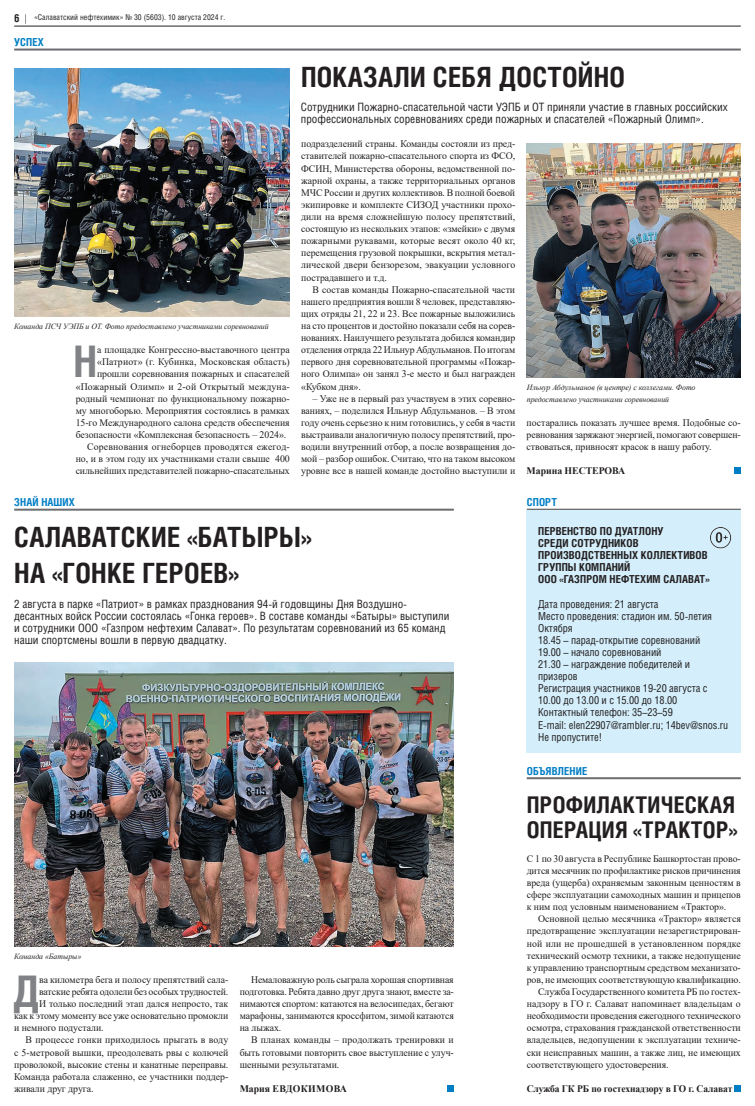
<style>
.page{position:relative;width:755px;height:1106px;background:#fff}
.page>*{position:absolute;margin:0;border:0;box-sizing:border-box;transform-origin:0 0}
.t1{font:700 43.5px "Helios Cond";color:#808285}
.t2{font:700 27.9px/36.3px "Helios Cond";letter-spacing:.01em;color:#231f20}
.t3{font:700 23px/24.2px "Helios Cond";letter-spacing:.01em;color:#231f20}
.t4{font:11.5px/12.1px "Helios Cond";color:#231f20}
.t5{font:11px/12.1px "Helios Cond";letter-spacing:-.005em;color:#231f20}
.t6{font:700 11px/12.1px "Helios Cond";letter-spacing:.01em;color:#231f20}
.t7{font:700 11px "Helios Cond";letter-spacing:.01em;color:#007ec5}
.t8{font:10px/12.1px "Times New Roman";letter-spacing:-.005em;color:#231f20;text-align:justify}
.t9{font:10px "Times New Roman";letter-spacing:.015em;color:#231f20}
.t10{font:700 10px "Times New Roman";letter-spacing:-.005em;color:#231f20;scale:.95 1}
.t11{font:700 10px "Times New Roman";letter-spacing:.03em;color:#231f20}
.t12{font:700 10px "Times New Roman";letter-spacing:-.005em;color:#231f20}
.t13{font:italic 8px/12.1px "Times New Roman";letter-spacing:-.005em;color:#231f20}
.t14{font:8px "Helios Cond";color:#231f20}
</style>
<div class="page">
<hr style="left:14px;top:26px;width:726px;height:1px;background:#231f20">
<hr style="left:14px;top:49px;width:726px;height:2px;background:#6c6d70">
<hr style="left:14px;top:508px;width:439px;height:2px;background:#6c6d70">
<hr style="left:526px;top:508px;width:214px;height:2px;background:#6c6d70">
<hr style="left:526px;top:777px;width:214px;height:2px;background:#6c6d70">
<div style="left:526px;top:511px;width:214px;height:242px;background:#d4effb"></div>
<img style="left:14px;top:68px;width:275px;height:249px">
<img style="left:526px;top:143px;width:214px;height:234px">
<img style="left:14px;top:662px;width:439px;height:284px">
<img style="left:710px;top:527px;width:20px;height:21px">
<div style="left:733px;top:467px;width:7px;height:7px;background:#007ec5"></div>
<div style="left:446px;top:1085px;width:7px;height:6px;background:#007ec5"></div>
<div style="left:733px;top:1085px;width:7px;height:6px;background:#007ec5"></div>
<p class="t6" style="left:14px;top:12px;width:7px">6</p>
<p class="t14" style="left:34px;top:12px;width:193px">«Салаватский нефтехимик» № 30 (5603). 10 августа 2024 г.</p>
<p class="t7" style="left:14px;top:35px;width:31px">УСПЕХ</p>
<p class="t13" style="left:14px;top:320px;width:256px">Команда ПСЧ УЭПБ и ОТ. Фото предоставлено участниками соревнований</p>
<h1 class="t1" style="left:73px;top:332px;width:25px">Н</h1>
<p class="t8" style="left:97px;top:343px;width:194px">а площадке Конгрессно-выставочного центра</p>
<p class="t8" style="left:97px;top:355px;width:194px">«Патриот» (г. Кубинка, Московская область)</p>
<p class="t8" style="left:97px;top:368px;width:194px">прошли соревнования пожарных и спасателей</p>
<p class="t9" style="left:76px;top:379px;width:215px">«Пожарный Олимп» и 2-ой Открытый междуна-</p>
<p class="t8" style="left:76px;top:392px;width:215px">родный чемпионат по функциональному пожарно-</p>
<p class="t8" style="left:76px;top:404px;width:215px">му многоборью. Мероприятия состоялись в рамках</p>
<p class="t8" style="left:76px;top:416px;width:215px">15-го Международного салона средств обеспечения</p>
<p class="t8" style="left:76px;top:428px;width:212px">безопасности «Комплексная безопасность – 2024».</p>
<p class="t9" style="left:87px;top:440px;width:204px">Соревнования огнеборцев проводятся ежегод-</p>
<p class="t8" style="left:76px;top:452px;width:215px">но, и в этом году их участниками стали свыше 400</p>
<p class="t8" style="left:76px;top:464px;width:215px">сильнейших представителей пожарно-спасательных</p>
<h2 class="t2" style="left:301px;top:58px;width:325px">ПОКАЗАЛИ СЕБЯ ДОСТОЙНО</h2>
<p class="t4" style="left:300px;top:101px;width:428px">Сотрудники Пожарно-спасательной части УЭПБ и ОТ приняли участие в главных российских профессиональных соревнованиях среди пожарных и спасателей «Пожарный Олимп».</p>
<p class="t8" style="left:301px;top:138px;width:215px">подразделений страны. Команды состояли из пред&shy;ставителей пожарно-спасательного спорта из ФСО, ФСИН, Министерства обороны, ведомственной по&shy;жарной охраны, а также территориальных органов МЧС России и других коллективов. В полной боевой экипировке и комплекте СИЗОД участники прохо&shy;дили на время сложнейшую полосу препятствий, состоящую из нескольких этапов: «змейки» с двумя пожарными рукавами, которые весят около 40 кг, перемещения грузовой покрышки, вскрытия метал&shy;лической двери бензорезом, эвакуации условного пострадавшего и т.д.</p>
<p class="t8" style="left:301px;top:283px;width:215px;text-indent:11px">В состав команды Пожарно-спасательной части нашего предприятия вошли 8 человек, представляю&shy;щих отряды 21, 22 и 23. Все пожарные выложились на сто процентов и достойно показали себя на сорев&shy;нованиях. Наилучшего результата добился командир отделения отряда 22 Ильнур Абдульманов. По итогам первого дня соревновательной программы «Пожар&shy;ного Олимпа» он занял 3-е место и был награжден «Кубком дня».</p>
<p class="t8" style="left:301px;top:392px;width:215px;text-indent:11px">– Уже не в первый раз участвуем в этих соревно&shy;ваниях, – поделился Ильнур Абдульманов. – В этом году очень серьезно к ним готовились, у себя в части выстраивали аналогичную полосу препятствий, про&shy;водили внутренний отбор, а после возвращения до&shy;мой – разбор ошибок. Считаю, что на таком высоком уровне все в нашей команде достойно выступили и</p>
<p class="t13" style="left:526px;top:380px;width:170px">Ильнур Абдульманов (в центре) с коллегами. Фото предоставлено участниками соревнований</p>
<p class="t8" style="left:526px;top:416px;width:215px">постарались показать лучшее время. Подобные со&shy;ревнования заряжают энергией, помогают совершен&shy;ствоваться, привносят красок в нашу работу.</p>
<p class="t12" style="left:526px;top:464px;width:100px">Марина НЕСТЕРОВА</p>
<p class="t7" style="left:14px;top:495px;width:62px">ЗНАЙ НАШИХ</p>
<p class="t7" style="left:526px;top:495px;width:32px">СПОРТ</p>
<h2 class="t2" style="left:14px;top:518px;width:298px">САЛАВАТСКИЕ «БАТЫРЫ»<br>НА «ГОНКЕ ГЕРОЕВ»</h2>
<p class="t4" style="left:14px;top:597px;width:436px">2 августа в парке «Патриот» в рамках празднования 94-й годовщины Дня Воздушно&shy;десантных войск России состоялась «Гонка героев». В составе команды «Батыры» выступили и сотрудники ООО «Газпром нефтехим Салават». По результатам соревнований из 65 команд наши спортсмены вошли в первую двадцатку.</p>
<p class="t13" style="left:14px;top:949px;width:69px">Команда «Батыры»</p>
<h1 class="t1" style="left:13px;top:962px;width:28px">Д</h1>
<p class="t8" style="left:39px;top:973px;width:190px">ва километра бега и полосу препятствий сала-</p>
<p class="t8" style="left:39px;top:985px;width:190px">ватские ребята одолели без особых трудностей.</p>
<p class="t8" style="left:39px;top:997px;width:190px">И только последний этап дался непросто, так</p>
<p class="t8" style="left:14px;top:1009px;width:215px">как к этому моменту все уже основательно промокли</p>
<p class="t8" style="left:14px;top:1021px;width:91px">и немного подустали.</p>
<p class="t8" style="left:26px;top:1033px;width:204px">В процессе гонки приходилось прыгать в воду</p>
<p class="t8" style="left:14px;top:1045px;width:215px">с 5-метровой вышки, преодолевать рвы с колючей</p>
<p class="t8" style="left:14px;top:1057px;width:215px">проволокой, высокие стены и канатные переправы.</p>
<p class="t8" style="left:14px;top:1070px;width:215px">Команда работала слаженно, ее участники поддер-</p>
<p class="t8" style="left:14px;top:1082px;width:81px">живали друг друга.</p>
<p class="t8" style="left:239px;top:973px;width:215px;text-indent:11px">Немаловажную роль сыграла хорошая спортивная подготовка. Ребята давно друг друга знают, вместе за&shy;нимаются спортом: катаются на велосипедах, бегают марафоны, занимаются кроссфитом, зимой катаются на лыжах.</p>
<p class="t8" style="left:239px;top:1033px;width:215px;text-indent:11px">В планах команды – продолжать тренировки и быть готовыми повторить свое выступление с улуч&shy;шенными результатами.</p>
<p class="t11" style="left:239px;top:1081px;width:109px">Мария ЕВДОКИМОВА</p>
<p class="t6" style="left:538px;top:525px;width:173px">ПЕРВЕНСТВО ПО ДУАТЛОНУ<br>СРЕДИ СОТРУДНИКОВ<br>ПРОИЗВОДСТВЕННЫХ КОЛЛЕКТИВОВ<br>ГРУППЫ КОМПАНИЙ<br>ООО «ГАЗПРОМ НЕФТЕХИМ САЛАВАТ»</p>
<p class="t5" style="left:537px;top:597px;width:191px">Дата проведения: 21 августа<br>Место проведения: стадион им. 50-летия<br>Октября<br>18.45 – парад-открытие соревнований<br>19.00 – начало соревнований<br>21.30 – награждение победителей и призеров<br>Регистрация участников 19-20 августа с<br>10.00 до 13.00 и с 15.00 до 18.00<br>Контактный телефон: 35–23–59<br>E-mail: elen22907@rambler.ru; 14bev@snos.ru<br>Не пропустите!</p>
<p class="t7" style="left:526px;top:763px;width:62px">ОБЪЯВЛЕНИЕ</p>
<h3 class="t3" style="left:526px;top:793px;width:212px">ПРОФИЛАКТИЧЕСКАЯ<br>ОПЕРАЦИЯ «ТРАКТОР»</h3>
<p class="t8" style="left:526px;top:852px;width:215px">С 1 по 30 августа в Республике Башкортостан прово&shy;дится месячник по профилактике рисков причинения вреда (ущерба) охраняемым законным ценностям в сфере эксплуатации самоходных машин и прицепов к ним под условным наименованием «Трактор».</p>
<p class="t8" style="left:537px;top:912px;width:204px">Основной целью месячника «Трактор» является</p>
<p class="t8" style="left:526px;top:924px;width:215px">предотвращение эксплуатации незарегистрирован-</p>
<p class="t8" style="left:526px;top:936px;width:215px">ной или не прошедшей в установленном порядке</p>
<p class="t8" style="left:526px;top:949px;width:215px">технический осмотр техники, а также недопущение</p>
<p class="t8" style="left:526px;top:961px;width:215px">к управлению транспортным средством механизато-</p>
<p class="t8" style="left:526px;top:973px;width:215px">ров, не имеющих соответствующую квалификацию.</p>
<p class="t8" style="left:537px;top:985px;width:204px">Служба Государственного комитета РБ по гостех-</p>
<p class="t8" style="left:526px;top:997px;width:215px">надзору в ГО г. Салават напоминает владельцам о</p>
<p class="t8" style="left:526px;top:1009px;width:215px">необходимости проведения ежегодного технического</p>
<p class="t8" style="left:526px;top:1021px;width:215px">осмотра, страхования гражданской ответственности</p>
<p class="t8" style="left:526px;top:1033px;width:215px">владельцев, недопущении к эксплуатации техниче-</p>
<p class="t8" style="left:526px;top:1045px;width:215px">ски неисправных машин, а также лиц, не имеющих</p>
<p class="t8" style="left:526px;top:1057px;width:143px">соответствующего удостоверения.</p>
<p class="t10" style="left:526px;top:1081px;width:218px">Служба ГК РБ по гостехнадзору в ГО г. Салават</p>
</div>
